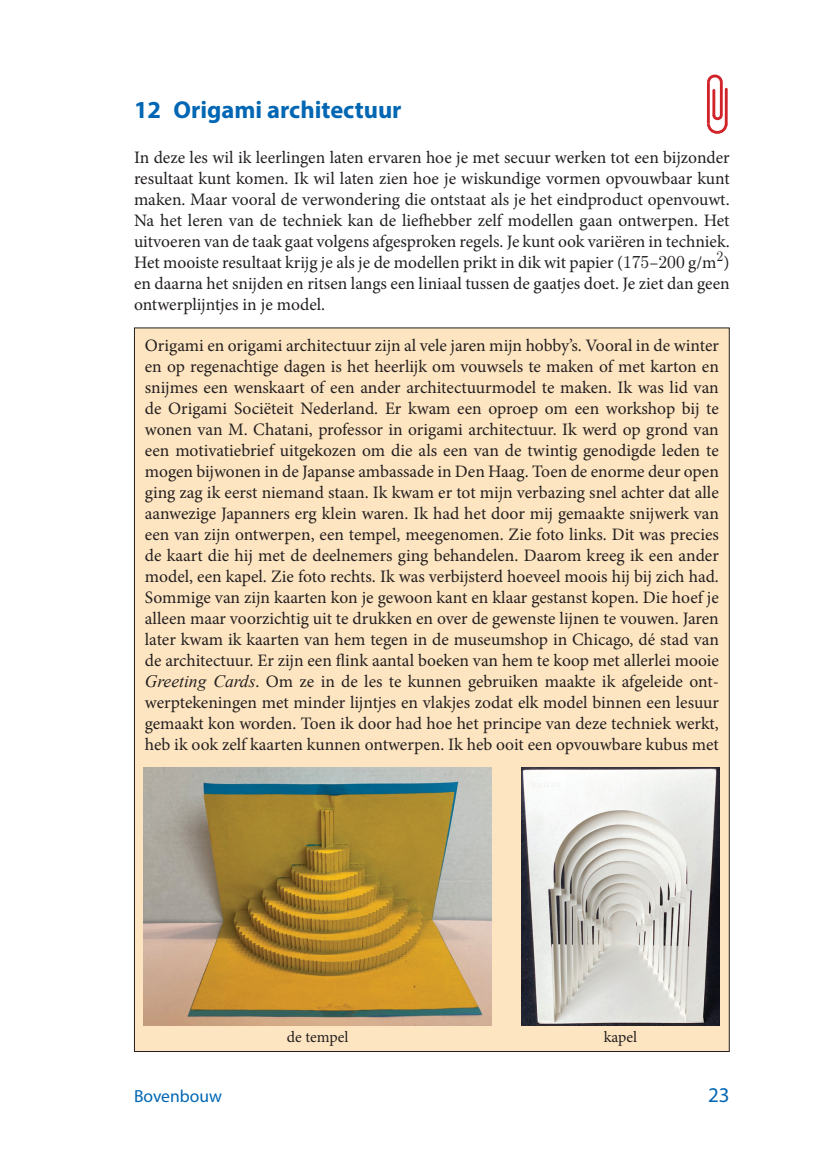
<style>
.page{position:relative;width:829px;height:1176px;background:#fff}
.page>*{position:absolute;margin:0;border:0;box-sizing:border-box;transform-origin:0 0}
.t1{font:700 24.5px "Myriad Pro";color:#0166b3}
.t2{font:21px "Myriad Pro";color:#0166b3}
.t3{font:17.5px/21px "Minion Pro";color:#231f20;text-align:justify}
.t4{font:17.5px "Myriad Pro";color:#0166b3}
.t5{font:15.75px "Minion Pro";color:#231f20}
.s1{font-family:"MM Century New"}
.s2{font-family:"Times New Roman";font-style:italic}
</style>
<div class="page">
<hr style="left:706px;top:82px;width:3px;height:41px;background:#d1232a">
<svg style="left:706px;top:112px;width:21px;height:22px"></svg>
<svg style="left:706px;top:74px;width:17px;height:11px"></svg>
<hr style="left:719px;top:82px;width:3px;height:33px;background:#d1232a">
<hr style="left:724px;top:89px;width:3px;height:35px;background:#d1232a">
<hr style="left:712px;top:90px;width:3px;height:25px;background:#d1232a">
<div style="left:134px;top:328px;width:595px;height:723px;background:#fee5c1"></div>
<img style="left:144px;top:767px;width:347px;height:258px">
<img style="left:521px;top:767px;width:198px;height:258px">
<h1 class="t1" style="left:134px;top:93px;width:269px">12 Origami architectuur</h1>
<p class="t3" style="left:134px;top:147px;width:597px">In deze les wil ik leerlingen laten ervaren hoe je met secuur werken tot een bijzonder resultaat kunt komen. Ik wil laten zien hoe je wiskundige vormen opvouwbaar kunt maken. Maar vooral de verwondering die ontstaat als je het eindproduct openvouwt.<br>Na het leren van de techniek kan de liefhebber zelf modellen gaan ontwerpen. Het uitvoeren van de taak gaat volgens afgesproken regels. Je kunt ook variëren in techniek.<br>Het mooiste resultaat krijg je als je de modellen prikt in dik wit papier (<span class="s1">175</span>–<span class="s1">200</span> g/m<sup>2</sup>) en daarna het snijden en ritsen langs een liniaal tussen de gaatjes doet. Je ziet dan geen ontwerplijntjes in je model.</p>
<p class="t3" style="left:145px;top:335px;width:575px">Origami en origami architectuur zijn al vele jaren mijn hobby’s. Vooral in de winter en op regenachtige dagen is het heerlijk om vouwsels te maken of met karton en snijmes een wenskaart of een ander architectuurmodel te maken. Ik was lid van de Origami Sociëteit Nederland. Er kwam een oproep om een workshop bij te wonen van M. Chatani, professor in origami architectuur. Ik werd op grond van een motivatiebrief uitgekozen om die als een van de twintig genodigde leden te mogen bijwonen in de Japanse ambassade in Den Haag. Toen de enorme deur open ging zag ik eerst niemand staan. Ik kwam er tot mijn verbazing snel achter dat alle aanwezige Japanners erg klein waren. Ik had het door mij gemaakte snijwerk van een van zijn ontwerpen, een tempel, meegenomen. Zie foto links. Dit was precies de kaart die hij met de deelnemers ging behandelen. Daarom kreeg ik een ander model, een kapel. Zie foto rechts. Ik was verbijsterd hoeveel moois hij bij zich had.<br>Sommige van zijn kaarten kon je gewoon kant en klaar gestanst kopen. Die hoef je alleen maar voorzichtig uit te drukken en over de gewenste lijnen te vouwen. Jaren later kwam ik kaarten van hem tegen in de museumshop in Chicago, dé stad van de architectuur. Er zijn een flink aantal boeken van hem te koop met allerlei mooie <span class="s2">Greeting Cards</span>. Om ze in de les te kunnen gebruiken maakte ik afgeleide ont&shy;werptekeningen met minder lijntjes en vlakjes zodat elk model binnen een lesuur gemaakt kon worden. Toen ik door had hoe het principe van deze techniek werkt, heb ik ook zelf kaarten kunnen ontwerpen. Ik heb ooit een opvouwbare kubus met</p>
<p class="t5" style="left:287px;top:1026px;width:63px">de tempel</p>
<p class="t5" style="left:603px;top:1026px;width:35px">kapel</p>
<p class="t4" style="left:134px;top:1085px;width:89px">Bovenbouw</p>
<p class="t2" style="left:708px;top:1081px;width:23px">23</p>
</div>
